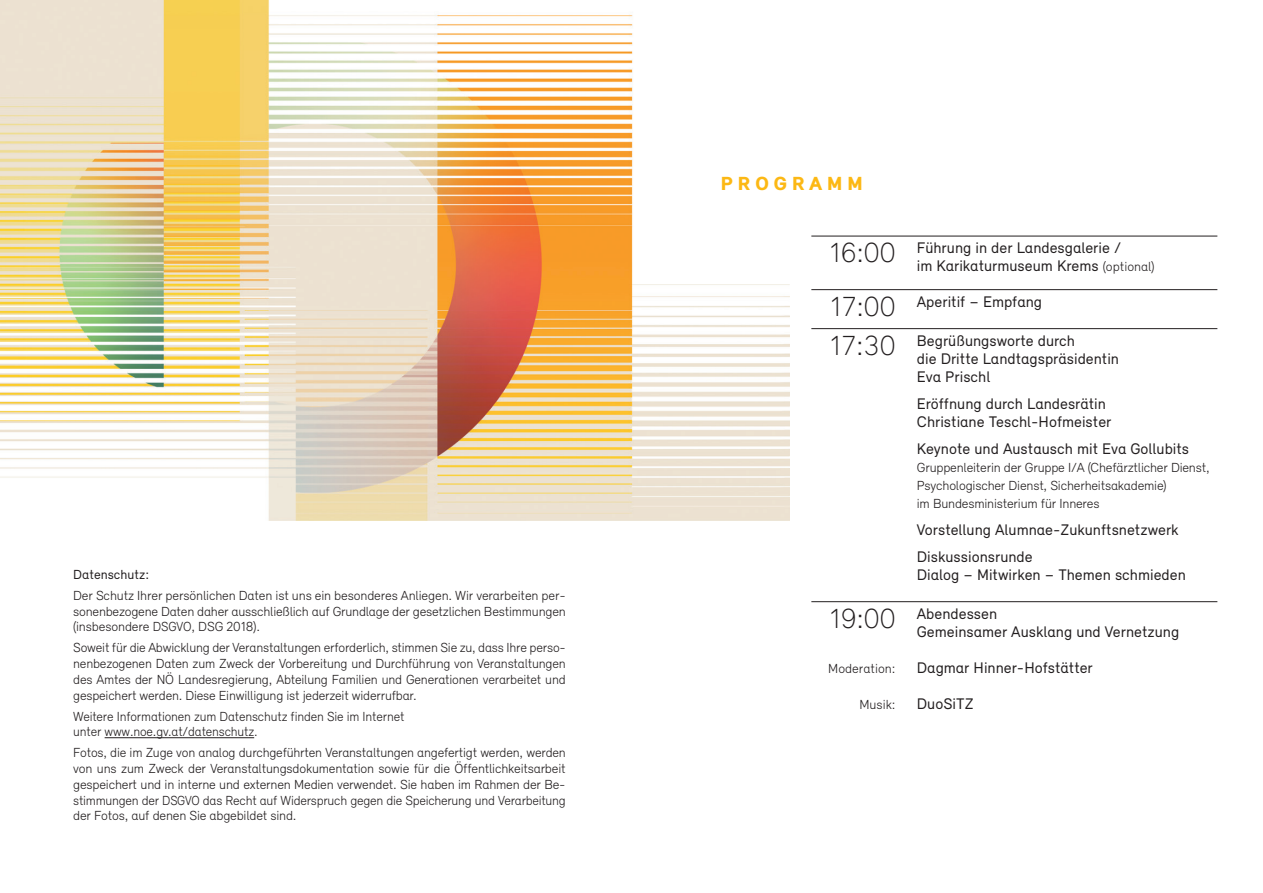
<style>
.page{position:relative;width:1263px;height:893px;background:#fff}
.page>*{position:absolute;margin:0;border:0;box-sizing:border-box;transform-origin:0 0}
.t1{font:900 19.5px "Relevant Pro";letter-spacing:.245em;color:#fcb814;scale:1.05 1}
.t2{font:15.75px/18px "Relevant Pro";color:#231f20}
.t3{font:300 13.5px/15.8px "Relevant Pro";letter-spacing:-.015em;color:#231f20;text-align:justify}
.t4{font:13.5px "Relevant Pro";color:#231f20}
.s1{font-weight:100;font-size:28.5px}
.s2{font-weight:300;font-size:13.5px}
</style>
<div class="page">
<img style="left:0;top:0;width:789px;height:520px">
<hr style="left:105px;top:737px;width:149px;height:1px;background:#231f20">
<hr style="left:811px;top:601px;width:406px;height:1px;background:#231f20">
<hr style="left:811px;top:328px;width:406px;height:1px;background:#231f20">
<hr style="left:811px;top:289px;width:406px;height:1px;background:#231f20">
<hr style="left:811px;top:236px;width:406px;height:1px;background:#231f20">
<p class="t4" style="left:73px;top:566px;width:77px">Datenschutz:</p>
<p class="t3" style="left:73px;top:587px;width:494px">Der Schutz Ihrer persönlichen Daten ist uns ein besonderes Anliegen. Wir verarbeiten per&shy;sonenbezogene Daten daher ausschließlich auf Grundlage der gesetzlichen Bestimmungen (insbesondere DSGVO, DSG 2018).</p>
<p class="t3" style="left:73px;top:640px;width:494px">Soweit für die Abwicklung der Veranstaltungen erforderlich, stimmen Sie zu, dass Ihre perso&shy;nenbezogenen Daten zum Zweck der Vorbereitung und Durchführung von Veranstaltungen des Amtes der NÖ Landesregierung, Abteilung Familien und Generationen verarbeitet und gespeichert werden. Diese Einwilligung ist jederzeit widerrufbar.</p>
<p class="t3" style="left:73px;top:708px;width:333px">Weitere Informationen zum Datenschutz finden Sie im Internet unter www.noe.gv.at/datenschutz.</p>
<p class="t3" style="left:73px;top:745px;width:494px">Fotos, die im Zuge von analog durchgeführten Veranstaltungen angefertigt werden, werden von uns zum Zweck der Veranstaltungsdokumentation sowie für die Öffentlichkeitsarbeit gespeichert und in interne und externen Medien verwendet. Sie haben im Rahmen der Be&shy;stimmungen der DSGVO das Recht auf Widerspruch gegen die Speicherung und Verarbeitung der Fotos, auf denen Sie abgebildet sind.</p>
<h1 class="t1" style="left:721px;top:171px;width:137px">PROGRAMM</h1>
<p class="t2" style="left:917px;top:238px;width:239px;text-indent:-87px"><span class="s1">16:00</span> Führung in der Landesgalerie /<br>im Karikaturmuseum Krems <span class="s2">(optional)</span></p>
<p class="t2" style="left:830px;top:292px;width:213px"><span class="s1">17:00</span> Aperitif – Empfang</p>
<p class="t2" style="left:917px;top:331px;width:204px;text-indent:-87px"><span class="s1">17:30</span> Begrüßungsworte durch<br>die Dritte Landtagspräsidentin<br>Eva Prischl</p>
<p class="t2" style="left:917px;top:394px;width:196px">Eröffnung durch Landesrätin<br>Christiane Teschl-Hofmeister</p>
<p class="t2" style="left:917px;top:439px;width:274px">Keynote und Austausch mit Eva Gollubits</p>
<p class="t3" style="left:917px;top:458px;width:294px;line-height:18px;text-align:left">Gruppenleiterin der Gruppe I/A (Chefärztlicher Dienst,<br>Psychologischer Dienst, Sicherheitsakademie)<br>im Bundesministerium für Inneres</p>
<p class="t2" style="left:917px;top:515px;width:263px;line-height:27px">Vorstellung Alumnae-Zukunftsnetzwerk<br>Diskussionsrunde</p>
<p class="t2" style="left:917px;top:565px;width:270px">Dialog – Mitwirken – Themen schmieden</p>
<p class="t2" style="left:917px;top:604px;width:264px;text-indent:-87px"><span class="s1">19:00</span> Abendessen<br>Gemeinsamer Ausklang und Vernetzung</p>
<p class="t3" style="left:828px;top:660px;width:69px">Moderation:</p>
<p class="t2" style="left:917px;top:658px;width:177px">Dagmar Hinner-Hofstätter</p>
<p class="t3" style="left:859px;top:696px;width:38px">Musik:</p>
<p class="t2" style="left:917px;top:694px;width:58px">DuoSiTZ</p>
</div>
